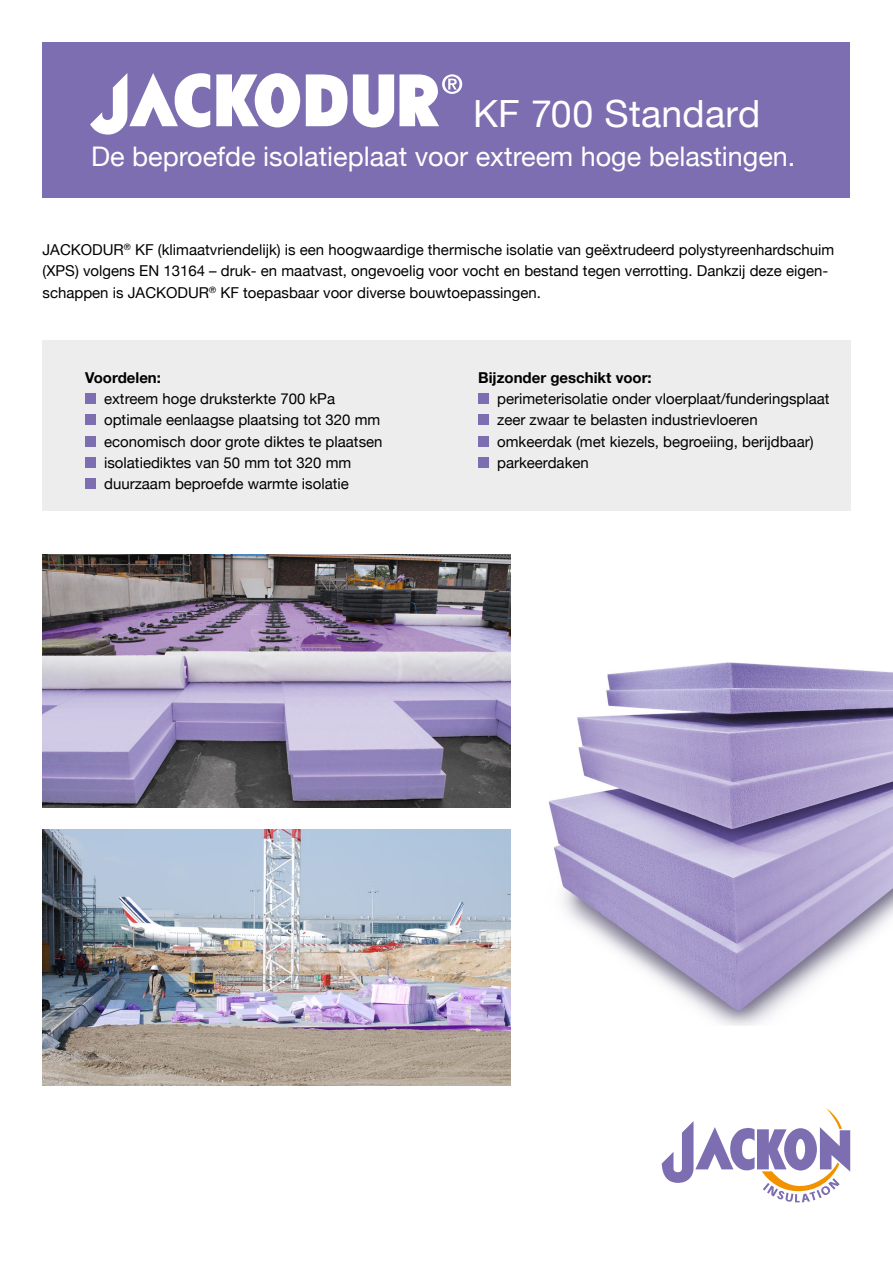
<style>
.page{position:relative;width:893px;height:1263px;background:#fff}
.page>*{position:absolute;margin:0;border:0;box-sizing:border-box;transform-origin:0 0}
.t1{font:37.5px "Helvetica Neue";letter-spacing:.005em;color:#fff}
.t2{font:27px "Helvetica Neue";color:#fff}
.t3{font:15px/21.3px "Helvetica Neue";color:#000}
.t4{font:700 15px "Helvetica Neue";color:#000}
</style>
<div class="page">
<div style="left:42px;top:43px;width:808px;height:155px;background:#7c6eb0"></div>
<svg style="left:216px;top:73px;width:84px;height:54px"></svg>
<svg style="left:306px;top:74px;width:41px;height:52px"></svg>
<svg style="left:90px;top:73px;width:120px;height:62px"></svg>
<svg style="left:353px;top:74px;width:109px;height:53px"></svg>
<img style="left:43px;top:555px;width:467px;height:252px">
<img style="left:43px;top:830px;width:467px;height:255px">
<img style="left:548px;top:662px;width:345px;height:363px">
<svg style="left:662px;top:1108px;width:188px;height:94px"></svg>
<div style="left:42px;top:340px;width:808px;height:170px;background:#ededed"></div>
<div style="left:85px;top:393px;width:11px;height:11px;background:#7c6eb0"></div>
<div style="left:85px;top:415px;width:11px;height:10px;background:#7c6eb0"></div>
<div style="left:85px;top:436px;width:11px;height:10px;background:#7c6eb0"></div>
<div style="left:85px;top:457px;width:11px;height:11px;background:#7c6eb0"></div>
<div style="left:85px;top:478px;width:11px;height:11px;background:#7c6eb0"></div>
<div style="left:478px;top:393px;width:11px;height:11px;background:#7c6eb0"></div>
<div style="left:478px;top:415px;width:11px;height:10px;background:#7c6eb0"></div>
<div style="left:478px;top:436px;width:11px;height:10px;background:#7c6eb0"></div>
<div style="left:478px;top:457px;width:11px;height:11px;background:#7c6eb0"></div>
<h1 class="t1" style="left:473px;top:86px;width:289px">KF 700 Standard</h1>
<h2 class="t2" style="left:91px;top:137px;width:706px">De beproefde isolatieplaat voor extreem hoge belastingen.</h2>
<p class="t3" style="left:43px;top:240px;width:793px">JACKODUR<sup>®</sup> KF (klimaatvriendelijk) is een hoogwaardige thermische isolatie van geëxtrudeerd polystyreenhardschuim (XPS) volgens EN 13164 – druk- en maatvast, ongevoelig voor vocht en bestand tegen verrotting. Dankzij deze eigen&shy;schappen is JACKODUR<sup>®</sup> KF toepasbaar voor diverse bouwtoepassingen.</p>
<p class="t4" style="left:85px;top:366px;width:77px">Voordelen:</p>
<p class="t3" style="left:104px;top:389px;width:280px">extreem hoge druksterkte 700 kPa optimale eenlaagse plaatsing tot 320 mm economisch door grote diktes te plaatsen isolatiediktes van 50 mm tot 320 mm duurzaam beproefde warmte isolatie</p>
<p class="t4" style="left:478px;top:366px;width:175px">Bijzonder geschikt voor:</p>
<p class="t3" style="left:497px;top:389px;width:334px">perimeterisolatie onder vloerplaat/funderingsplaat zeer zwaar te belasten industrievloeren omkeerdak (met kiezels, begroeiing, berijdbaar) parkeerdaken</p>
</div>
